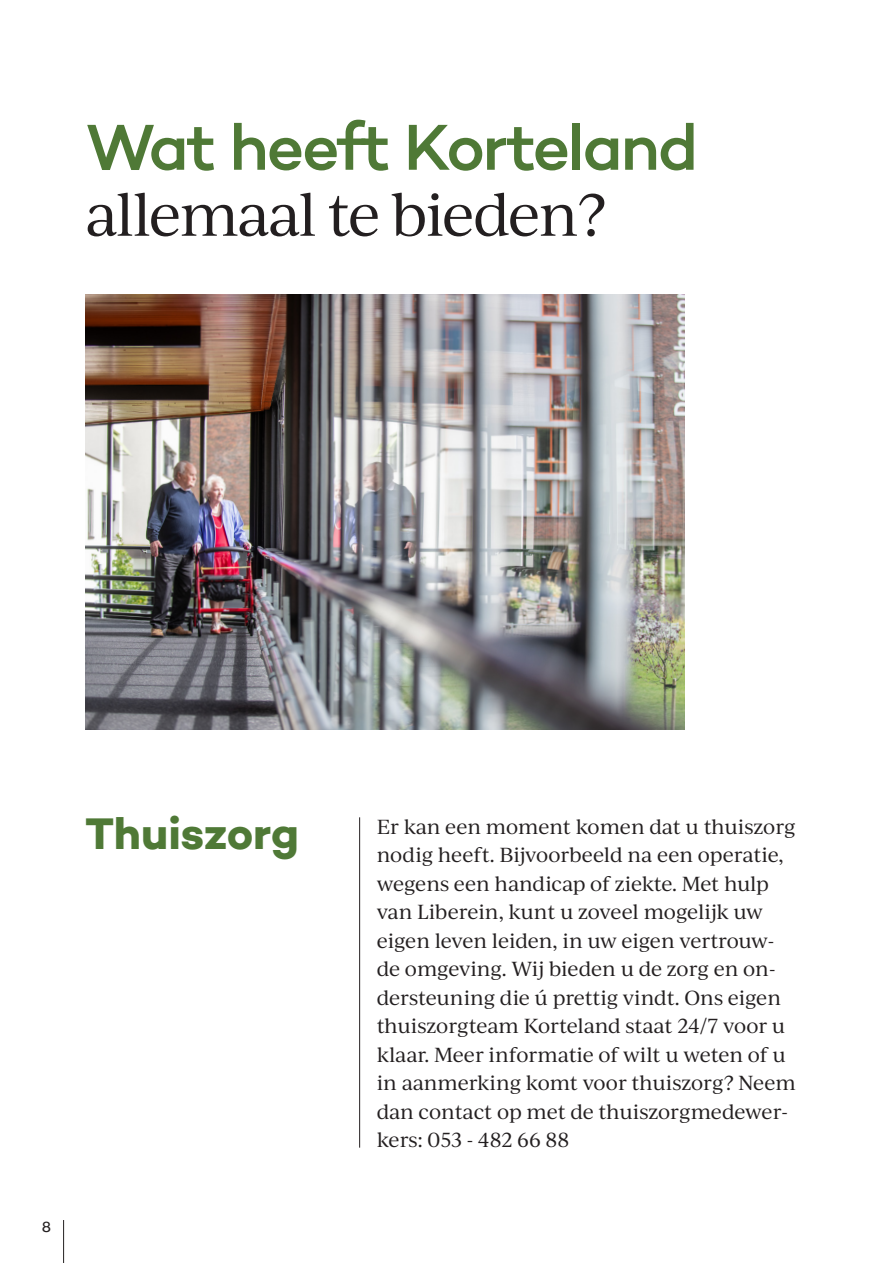
<style>
.page{position:relative;width:893px;height:1263px;background:#fff}
.page>*{position:absolute;margin:0;border:0;box-sizing:border-box;transform-origin:0 0}
._1_titel_groot_groen{font:500 66px "Campton";letter-spacing:-.035em;color:#4f7936}
._1_titel_groot_groen-2{font:57px "Ivy Journal";letter-spacing:-.045em;color:#231f20}
.t1{font:700 45px "Campton";letter-spacing:-.005em;color:#4f7936}
._5_Inleiding_groot{font:19.5px/28.5px "Ivy Journal";letter-spacing:-.01em;color:#231f20}
.t2{font:15px "Campton";color:#231f20}
</style>
<div class="page">
<hr style="left:63px;top:1220px;width:1px;height:43px;background:#231f20">
<img style="left:85px;top:294px;width:600px;height:435px">
<hr style="left:359px;top:817px;width:1px;height:330px;background:#231f20">
<p class="_1_titel_groot_groen" style="left:85px;top:106px;width:614px">Wat heeft Korteland</p>
<p class="_1_titel_groot_groen-2" style="left:85px;top:174px;width:523px">allemaal te bieden?</p>
<p class="t1" style="left:85px;top:805px;width:215px">Thuiszorg</p>
<p class="t2" style="left:42px;top:1217px;width:11px">8</p>
<p class="_5_Inleiding_groot" style="left:377px;top:811px;width:421px">Er kan een moment komen dat u thuiszorg nodig heeft. Bijvoorbeeld na een operatie, wegens een handicap of ziekte. Met hulp van Liberein, kunt u zoveel mogelijk uw eigen leven leiden, in uw eigen vertrouw&shy;de omgeving. Wij bieden u de zorg en on&shy;dersteuning die ú prettig vindt. Ons eigen thuiszorgteam Korteland staat 24/7 voor u klaar. Meer informatie of wilt u weten of u in aanmerking komt voor thuiszorg? Neem dan contact op met de thuiszorgmedewer&shy;kers: 053 - 482 66 88</p>
</div>
